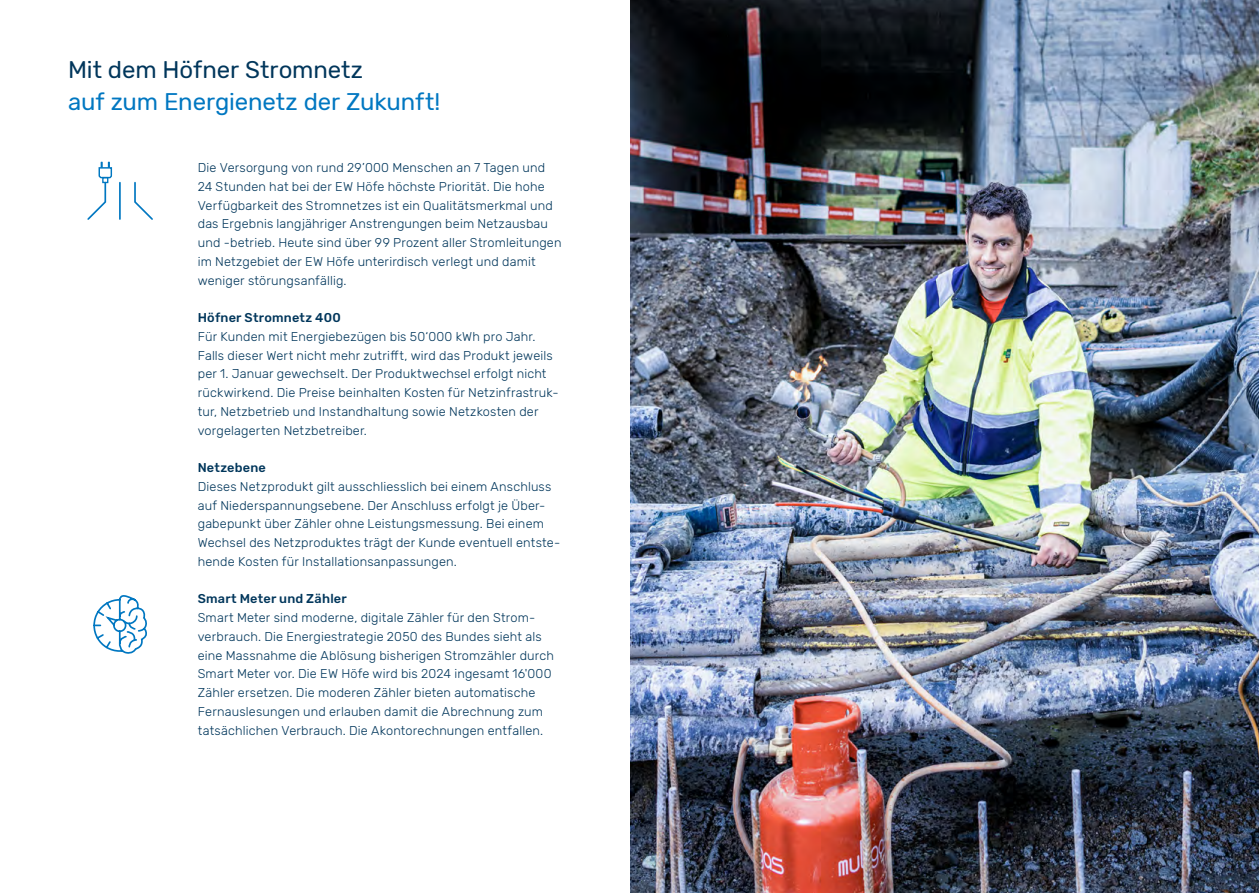
<style>
.page{position:relative;width:1259px;height:893px;background:#fff}
.page>*{position:absolute;margin:0;border:0;box-sizing:border-box;transform-origin:0 0}
.Titel{font:24px/31.5px "Rubik";letter-spacing:-.005em;color:#0077c1}
.Grundtext{font:300 12.75px/18.8px "Rubik";letter-spacing:.01em;color:#00365b}
.Grundtext-2{font:500 12.75px "Rubik";letter-spacing:.015em;color:#00365b}
.s1{color:#00365b}
</style>
<div class="page">
<svg style="left:87px;top:162px;width:66px;height:58px"></svg>
<svg style="left:93px;top:595px;width:54px;height:59px"></svg>
<img style="left:631px;top:0;width:628px;height:893px">
<p class="Titel" style="left:68px;top:55px;width:374px"><span class="s1">Mit dem Höfner Stromnetz<br></span>auf zum Energienetz der Zukunft!</p>
<p class="Grundtext" style="left:198px;top:159px;width:365px">Die Versorgung von rund 29’000 Menschen an 7 Tagen und 24 Stunden hat bei der EW Höfe höchste Priorität. Die hohe Verfügbarkeit des Stromnetzes ist ein Qualitätsmerkmal und das Ergebnis langjähriger Anstrengungen beim Netzausbau und -betrieb. Heute sind über 99 Prozent aller Stromleitungen im Netzgebiet der EW Höfe unterirdisch verlegt und damit weniger störungsanfällig.</p>
<p class="Grundtext-2" style="left:198px;top:310px;width:144px">Höfner Stromnetz 400</p>
<p class="Grundtext" style="left:198px;top:327px;width:362px">Für Kunden mit Energiebezügen bis 50‘000 kWh pro Jahr.<br>Falls dieser Wert nicht mehr zutrifft, wird das Produkt jeweils per 1. Januar gewechselt. Der Produktwechsel erfolgt nicht rückwirkend. Die Preise beinhalten Kosten für Netzinfrastruk&shy;tur, Netzbetrieb und Instandhaltung sowie Netzkosten der vorgelagerten Netzbetreiber.</p>
<p class="Grundtext-2" style="left:198px;top:460px;width:70px">Netzebene</p>
<p class="Grundtext" style="left:198px;top:477px;width:364px">Dieses Netzprodukt gilt ausschliesslich bei einem Anschluss auf Niederspannungsebene. Der Anschluss erfolgt je Über&shy;gabepunkt über Zähler ohne Leistungsmessung. Bei einem Wechsel des Netzproduktes trägt der Kunde eventuell entste&shy;hende Kosten für Installationsanpassungen.</p>
<p class="Grundtext-2" style="left:198px;top:592px;width:150px">Smart Meter und Zähler</p>
<p class="Grundtext" style="left:198px;top:609px;width:358px">Smart Meter sind moderne, digitale Zähler für den Strom&shy;verbrauch. Die Energiestrategie 2050 des Bundes sieht als eine Massnahme die Ablösung bisherigen Stromzähler durch Smart Meter vor. Die EW Höfe wird bis 2024 ingesamt 16'000<br>Zähler ersetzen. Die moderen Zähler bieten automatische Fernauslesungen und erlauben damit die Abrechnung zum tatsächlichen Verbrauch. Die Akontorechnungen entfallen.</p>
</div>
